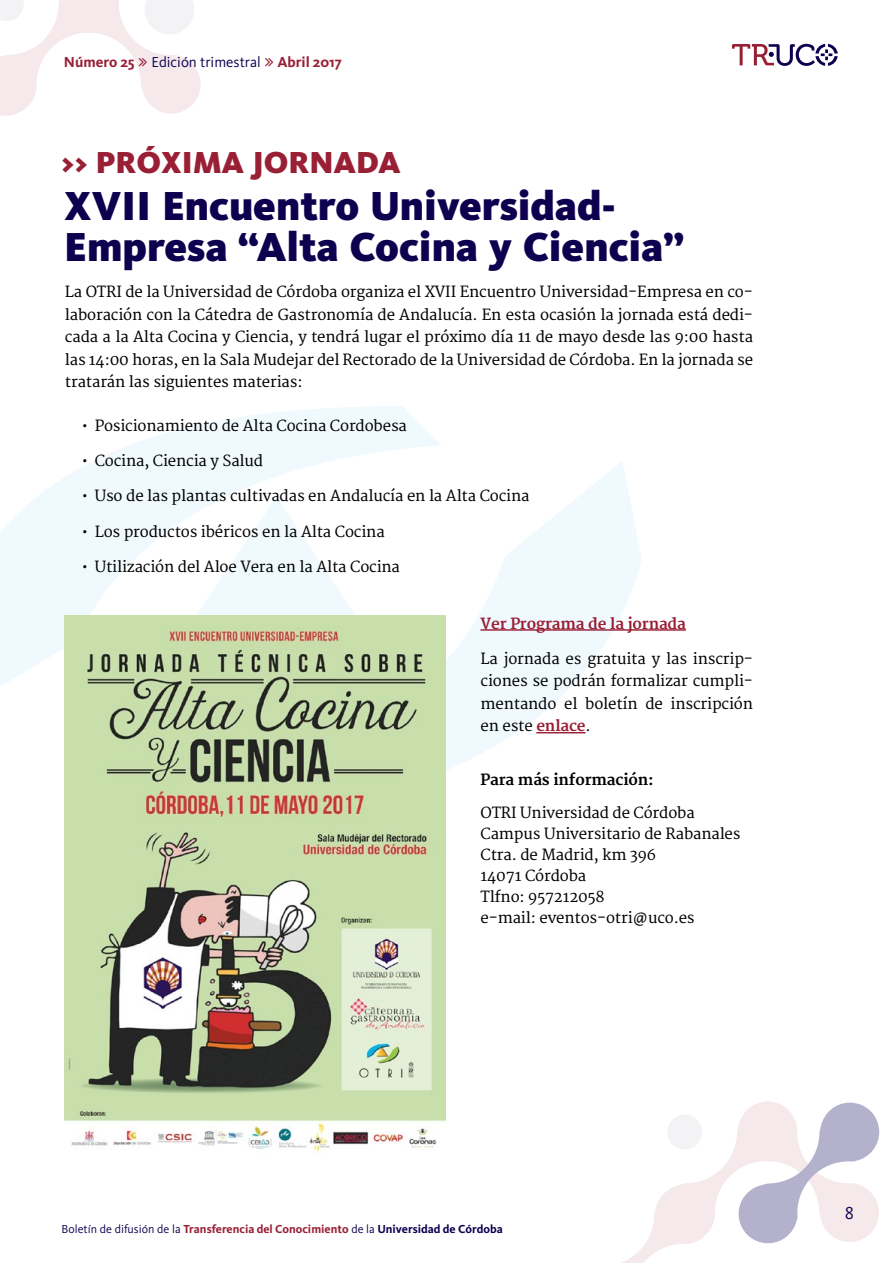
<style>
.page{position:relative;width:893px;height:1263px;background:#fff}
.page>*{position:absolute;margin:0;border:0;box-sizing:border-box;transform-origin:0 0}
.t1{font:900 42px/40.5px "Kievit OT";color:#0f004f}
.t2{font:900 31.5px "Kievit OT";color:#991f35}
.t3{font:18px "Kievit OT";color:#0f004f}
.t4{font:15px/22.5px "Merriweather";letter-spacing:-.01em;color:#000;text-align:justify}
.t5{font:700 15px "Kievit OT";color:#991f35}
.t6{font:700 15px "Merriweather";letter-spacing:-.01em;color:#991f35}
.t7{font:700 15px "Merriweather";letter-spacing:-.01em;color:#000}
.t8{font:700 12px "Kievit OT";color:#991f35}
.s1{font-weight:400;color:#0f004f}
.s2{font-weight:700;color:#991f35}
.s3{color:#0f004f}
</style>
<div class="page">
<svg style="left:0;top:406px;width:642px;height:420px"></svg>
<svg style="left:621px;top:1101px;width:150px;height:162px"></svg>
<svg style="left:739px;top:1102px;width:140px;height:141px"></svg>
<svg style="left:732px;top:44px;width:106px;height:22px"></svg>
<hr style="left:480px;top:629px;width:206px;height:2px;background:#991f35">
<hr style="left:536px;top:732px;width:49px;height:1px;background:#991f35">
<img style="left:65px;top:616px;width:381px;height:537px">
<svg style="left:0;top:0;width:201px;height:116px"></svg>
<p class="t5" style="left:64px;top:53px;width:280px">Número 25 <span class="s1">Edición trimestral</span> Abril 2017</p>
<h2 class="t2" style="left:62px;top:143px;width:341px">&gt;&gt; PRÓXIMA JORNADA</h2>
<h1 class="t1" style="left:64px;top:186px;width:621px">XVII Encuentro Universidad-<br>Empresa “Alta Cocina y Ciencia”</h1>
<p class="t4" style="left:65px;top:281px;width:690px">La OTRI de la Universidad de Córdoba organiza el XVII Encuentro Universidad-Empresa en co&shy;laboración con la Cátedra de Gastronomía de Andalucía. En esta ocasión la jornada está dedi&shy;cada a la Alta Cocina y Ciencia, y tendrá lugar el próximo día 11 de mayo desde las 9:00 hasta las 14:00 horas, en la Sala Mudejar del Rectorado de la Universidad de Córdoba. En la jornada se tratarán las siguientes materias:</p>
<p class="t4" style="left:82px;top:415px;width:326px">• Posicionamiento de Alta Cocina Cordobesa</p>
<p class="t4" style="left:82px;top:450px;width:183px">• Cocina, Ciencia y Salud</p>
<p class="t4" style="left:82px;top:485px;width:449px">• Uso de las plantas cultivadas en Andalucía en la Alta Cocina</p>
<p class="t4" style="left:82px;top:521px;width:304px">• Los productos ibéricos en la Alta Cocina</p>
<p class="t4" style="left:82px;top:556px;width:320px">• Utilización del Aloe Vera en la Alta Cocina</p>
<p class="t6" style="left:480px;top:614px;width:207px">Ver Programa de la jornada</p>
<p class="t4" style="left:480px;top:648px;width:274px">La jornada es gratuita y las inscrip&shy;ciones se podrán formalizar cumpli&shy;mentando el boletín de inscripción en este <span class="s2">enlace</span>.</p>
<p class="t7" style="left:480px;top:770px;width:175px">Para más información:</p>
<p class="t4" style="left:480px;top:803px;width:262px;line-height:21px;text-align:left">OTRI Universidad de Córdoba<br>Campus Universitario de Rabanales<br>Ctra. de Madrid, km 396<br>14071 Córdoba<br>Tlfno: 957212058<br>e-mail: eventos-otri@uco.es</p>
<p class="t8" style="left:62px;top:1222px;width:443px"><span class="s1">Boletín de difusión de la</span> Transferencia del Conocimiento <span class="s1">de la</span> <span class="s3">Universidad de Córdoba</span></p>
<p class="t3" style="left:845px;top:1202px;width:11px">8</p>
</div>
